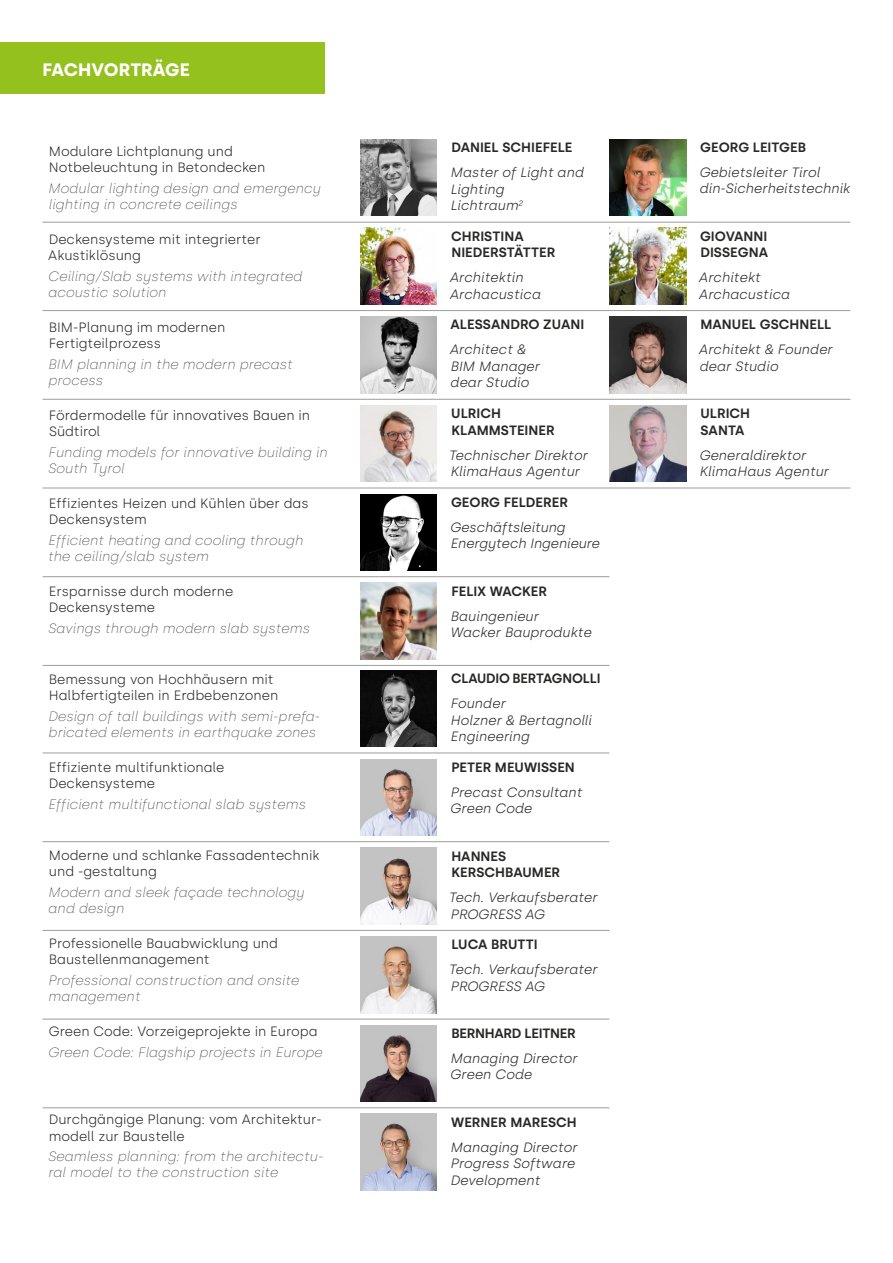
<style>
.page{position:relative;width:893px;height:1263px;background:#fff}
.page>*{position:absolute;margin:0;border:0;box-sizing:border-box;transform-origin:0 0}
.t1{font:700 18px "Silka";color:#fff}
.t2{font:italic 200 13.5px/16.2px "Silka";color:#282827}
.t3{font:300 13.5px/16.2px "Silka";color:#282827}
.t4{font:italic 300 13.5px/16.5px "Silka";color:#282827}
.t5{font:600 13.5px/16.5px "Silka";color:#282827}
.t6{font:600 13.5px "Silka";letter-spacing:-.02em;color:#282827}
</style>
<div class="page">
<img style="left:360px;top:139px;width:77px;height:77px">
<img style="left:360px;top:405px;width:77px;height:77px">
<img style="left:360px;top:670px;width:77px;height:77px">
<img style="left:360px;top:936px;width:77px;height:77px">
<img style="left:360px;top:228px;width:77px;height:76px">
<img style="left:360px;top:494px;width:77px;height:77px">
<img style="left:360px;top:759px;width:77px;height:76px">
<img style="left:360px;top:1025px;width:77px;height:77px">
<img style="left:360px;top:317px;width:77px;height:76px">
<img style="left:360px;top:583px;width:77px;height:76px">
<img style="left:360px;top:848px;width:77px;height:76px">
<img style="left:360px;top:1114px;width:77px;height:76px">
<img style="left:609px;top:228px;width:77px;height:76px">
<img style="left:609px;top:405px;width:77px;height:77px">
<img style="left:609px;top:317px;width:77px;height:76px">
<hr style="left:43px;top:222px;width:807px;height:1px;background:#9d9d9c">
<hr style="left:43px;top:310px;width:807px;height:1px;background:#9d9d9c">
<hr style="left:43px;top:399px;width:807px;height:1px;background:#9d9d9c">
<hr style="left:43px;top:488px;width:807px;height:1px;background:#9d9d9c">
<hr style="left:43px;top:576px;width:566px;height:1px;background:#9d9d9c">
<hr style="left:43px;top:665px;width:566px;height:1px;background:#9d9d9c">
<hr style="left:43px;top:752px;width:566px;height:1px;background:#9d9d9c">
<hr style="left:43px;top:841px;width:566px;height:1px;background:#9d9d9c">
<hr style="left:43px;top:930px;width:566px;height:1px;background:#9d9d9c">
<hr style="left:43px;top:1019px;width:566px;height:1px;background:#9d9d9c">
<hr style="left:43px;top:1107px;width:566px;height:1px;background:#9d9d9c">
<div style="left:0;top:43px;width:324px;height:51px;background:#95c11f"></div>
<img style="left:609px;top:139px;width:77px;height:77px">
<h1 class="t1" style="left:43px;top:59px;width:149px">FACHVORTRÄGE</h1>
<p class="t3" style="left:49px;top:143px;width:218px">Modulare Lichtplanung und<br>Notbeleuchtung in Betondecken</p>
<p class="t2" style="left:48px;top:180px;width:274px">Modular lighting design and emergency lighting in concrete ceilings</p>
<p class="t3" style="left:48px;top:231px;width:214px">Deckensysteme mit integrierter<br>Akustiklösung</p>
<p class="t2" style="left:48px;top:268px;width:256px">Ceiling/Slab systems with integrated acoustic solution</p>
<p class="t3" style="left:49px;top:319px;width:178px">BIM-Planung im modernen<br>Fertigteilprozess</p>
<p class="t2" style="left:48px;top:356px;width:246px">BIM planning in the modern precast process</p>
<p class="t3" style="left:49px;top:407px;width:263px">Fördermodelle für innovatives Bauen in<br>Südtirol</p>
<p class="t2" style="left:48px;top:444px;width:281px">Funding models for innovative building in<br>South Tyrol</p>
<p class="t3" style="left:49px;top:495px;width:261px">Effizientes Heizen und Kühlen über das<br>Deckensystem</p>
<p class="t2" style="left:47px;top:532px;width:257px">Efficient heating and cooling through the ceiling/slab system</p>
<p class="t3" style="left:49px;top:583px;width:186px">Ersparnisse durch moderne<br>Deckensysteme</p>
<p class="t2" style="left:48px;top:620px;width:263px">Savings through modern slab systems</p>
<p class="t3" style="left:49px;top:671px;width:231px">Bemessung von Hochhäusern mit<br>Halbfertigteilen in Erdbebenzonen</p>
<p class="t2" style="left:48px;top:708px;width:273px">Design of tall buildings with semi-prefa&shy;bricated elements in earthquake zones</p>
<p class="t3" style="left:49px;top:759px;width:177px">Effiziente multifunktionale<br>Deckensysteme</p>
<p class="t2" style="left:48px;top:796px;width:259px">Efficient multifunctional slab systems</p>
<p class="t3" style="left:49px;top:847px;width:272px">Moderne und schlanke Fassadentechnik und -gestaltung</p>
<p class="t2" style="left:48px;top:884px;width:258px">Modern and sleek façade technology and design</p>
<p class="t3" style="left:49px;top:935px;width:231px">Professionelle Bauabwicklung und<br>Baustellenmanagement</p>
<p class="t2" style="left:48px;top:972px;width:253px">Professional construction and onsite management</p>
<p class="t3" style="left:49px;top:1023px;width:270px">Green Code: Vorzeigeprojekte in Europa</p>
<p class="t2" style="left:48px;top:1044px;width:276px">Green Code: Flagship projects in Europe</p>
<p class="t3" style="left:49px;top:1111px;width:274px">Durchgängige Planung: vom Architektur&shy;modell zur Baustelle</p>
<p class="t2" style="left:48px;top:1148px;width:277px">Seamless planning: from the architectu&shy;ral model to the construction site</p>
<p class="t5" style="left:451px;top:139px;width:123px">DANIEL SCHIEFELE</p>
<p class="t4" style="left:450px;top:164px;width:135px">Master of Light and<br>Lighting<br>Lichtraum<sup>2</sup></p>
<p class="t5" style="left:451px;top:228px;width:106px">CHRISTINA<br>NIEDERSTÄTTER</p>
<p class="t4" style="left:449px;top:269px;width:93px">Architektin<br>Archacustica</p>
<p class="t5" style="left:451px;top:316px;width:135px">ALESSANDRO ZUANI</p>
<p class="t4" style="left:449px;top:341px;width:92px">Architect &amp;<br>BIM Manager dear Studio</p>
<p class="t5" style="left:451px;top:405px;width:105px">ULRICH<br>KLAMMSTEINER</p>
<p class="t4" style="left:449px;top:447px;width:140px">Technischer Direktor<br>KlimaHaus Agentur</p>
<p class="t5" style="left:451px;top:494px;width:119px">GEORG FELDERER</p>
<p class="t4" style="left:450px;top:519px;width:151px">Geschäftsleitung<br>Energytech Ingenieure</p>
<p class="t5" style="left:451px;top:582px;width:97px">FELIX WACKER</p>
<p class="t4" style="left:450px;top:608px;width:143px">Bauingenieur<br>Wacker Bauprodukte</p>
<p class="t5" style="left:451px;top:670px;width:151px">CLAUDIO BERTAGNOLLI</p>
<p class="t4" style="left:450px;top:695px;width:143px">Founder<br>Holzner &amp; Bertagnolli<br>Engineering</p>
<p class="t5" style="left:451px;top:759px;width:125px">PETER MEUWISSEN</p>
<p class="t4" style="left:450px;top:784px;width:133px">Precast Consultant<br>Green Code</p>
<p class="t5" style="left:451px;top:847px;width:110px">HANNES<br>KERSCHBAUMER</p>
<p class="t4" style="left:449px;top:889px;width:150px">Tech. Verkaufsberater<br>PROGRESS AG</p>
<p class="t5" style="left:451px;top:936px;width:88px">LUCA BRUTTI</p>
<p class="t4" style="left:449px;top:961px;width:150px">Tech. Verkaufsberater<br>PROGRESS AG</p>
<p class="t6" style="left:451px;top:1025px;width:126px">BERNHARD LEITNER</p>
<p class="t4" style="left:450px;top:1050px;width:129px">Managing Director<br>Green Code</p>
<p class="t5" style="left:451px;top:1114px;width:127px">WERNER MARESCH</p>
<p class="t4" style="left:450px;top:1139px;width:129px">Managing Director<br>Progress Software<br>Development</p>
<p class="t5" style="left:700px;top:139px;width:107px">GEORG LEITGEB</p>
<p class="t4" style="left:699px;top:164px;width:152px">Gebietsleiter Tirol din-Sicherheitstechnik</p>
<p class="t5" style="left:700px;top:228px;width:69px">GIOVANNI<br>DISSEGNA</p>
<p class="t4" style="left:699px;top:269px;width:93px">Architekt<br>Archacustica</p>
<p class="t5" style="left:700px;top:316px;width:132px">MANUEL GSCHNELL</p>
<p class="t4" style="left:699px;top:341px;width:135px">Architekt &amp; Founder dear Studio</p>
<p class="t5" style="left:700px;top:405px;width:51px">ULRICH<br>SANTA</p>
<p class="t4" style="left:699px;top:447px;width:131px">Generaldirektor<br>KlimaHaus Agentur</p>
</div>
